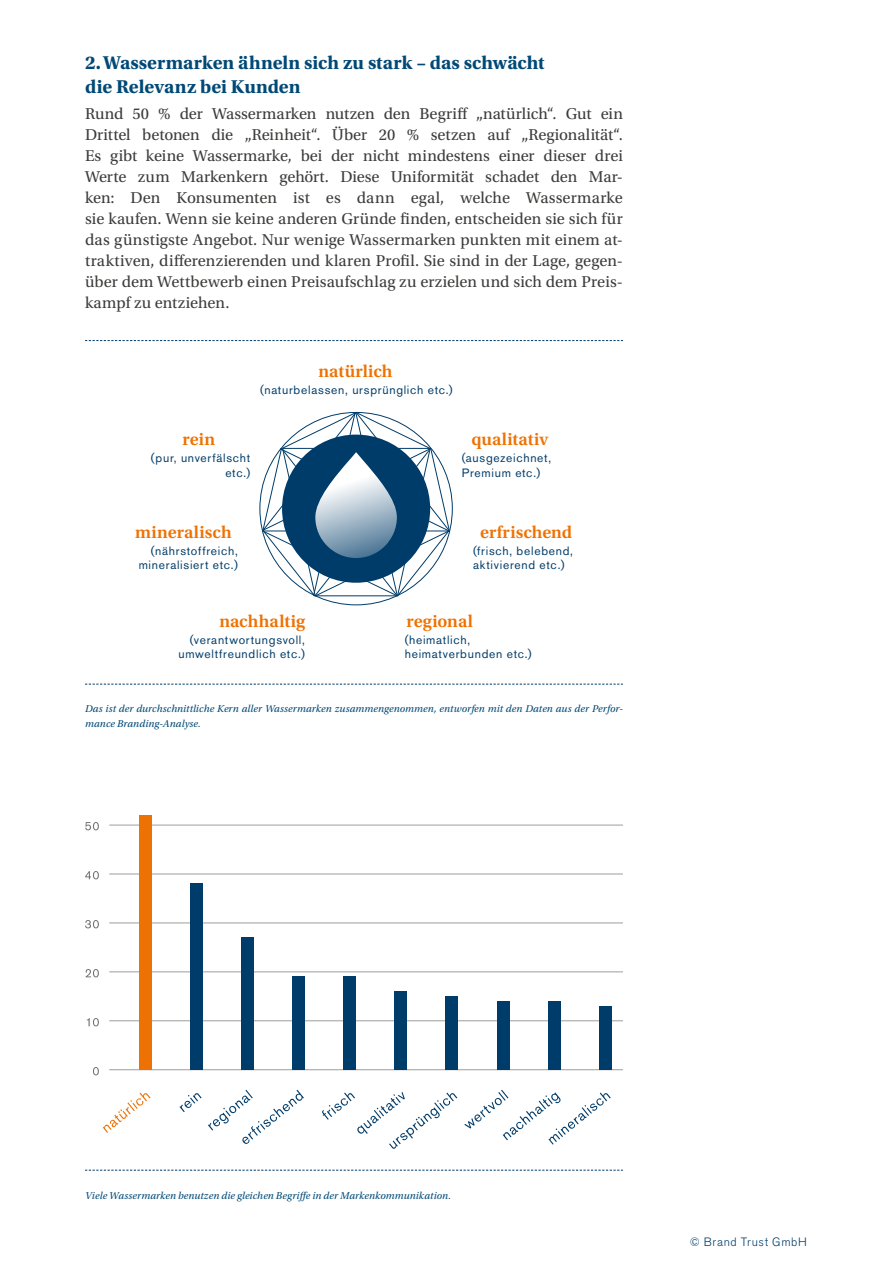
<style>
.page{position:relative;width:893px;height:1263px;background:#fff}
.page>*{position:absolute;margin:0;border:0;box-sizing:border-box;transform-origin:0 0}
.t1{font:700 19.5px/24px "Utopia Std";letter-spacing:-.005em;color:#004976}
.t2{font:600 18px "Utopia Std";color:#ee7203}
.t3{font:16.5px/21px "Utopia Std";letter-spacing:.005em;color:#3c3c3b;text-align:justify}
.t4{font:12px/14.4px "Akzidenz Grotesk Pro";letter-spacing:.06em;color:#003c69;text-align:right}
.t5{font:300 12px "Akzidenz Grotesk Pro";letter-spacing:.055em;color:#003c69}
.t6{font:italic 10.5px/15px "Utopia Std";letter-spacing:.01em;color:#004976}
</style>
<div class="page">
<hr style="left:109px;top:825px;width:514px;height:1px;background:#9d9d9c">
<hr style="left:109px;top:874px;width:514px;height:1px;background:#9d9d9c">
<hr style="left:109px;top:922px;width:514px;height:1px;background:#9d9d9c">
<hr style="left:109px;top:971px;width:514px;height:1px;background:#9d9d9c">
<hr style="left:109px;top:1020px;width:514px;height:1px;background:#9d9d9c">
<hr style="left:109px;top:1069px;width:514px;height:1px;background:#9d9d9c">
<svg style="left:85px;top:822px;width:14px;height:8px"></svg>
<svg style="left:85px;top:871px;width:14px;height:8px"></svg>
<svg style="left:85px;top:920px;width:14px;height:8px"></svg>
<svg style="left:86px;top:969px;width:13px;height:8px"></svg>
<svg style="left:87px;top:1018px;width:12px;height:8px"></svg>
<svg style="left:93px;top:1067px;width:6px;height:8px"></svg>
<svg style="left:103px;top:1092px;width:48px;height:41px"></svg>
<svg style="left:179px;top:1093px;width:23px;height:19px"></svg>
<svg style="left:208px;top:1090px;width:96px;height:54px"></svg>
<svg style="left:322px;top:1092px;width:135px;height:57px"></svg>
<svg style="left:464px;top:1090px;width:147px;height:55px"></svg>
<div style="left:139px;top:815px;width:12px;height:255px;background:#ee7203"></div>
<div style="left:190px;top:884px;width:12px;height:186px;background:#003c69"></div>
<div style="left:241px;top:938px;width:13px;height:132px;background:#003c69"></div>
<div style="left:292px;top:977px;width:13px;height:93px;background:#003c69"></div>
<div style="left:344px;top:977px;width:12px;height:93px;background:#003c69"></div>
<div style="left:395px;top:991px;width:12px;height:79px;background:#003c69"></div>
<div style="left:446px;top:996px;width:12px;height:74px;background:#003c69"></div>
<div style="left:497px;top:1001px;width:12px;height:69px;background:#003c69"></div>
<div style="left:548px;top:1001px;width:12px;height:69px;background:#003c69"></div>
<div style="left:599px;top:1006px;width:12px;height:64px;background:#003c69"></div>
<svg style="left:85px;top:1170px;width:538px;height:1px"></svg>
<svg style="left:262px;top:411px;width:188px;height:186px"></svg>
<svg style="left:85px;top:684px;width:538px;height:1px"></svg>
<svg style="left:85px;top:340px;width:538px;height:1px"></svg>
<p class="t1" style="left:85px;top:51px;width:461px">2.Wassermarken ähneln sich zu stark – das schwächt die Relevanz bei Kunden</p>
<p class="t3" style="left:85px;top:103px;width:539px">Rund 50 % der Wassermarken nutzen den Begriff „natürlich“. Gut ein Drittel betonen die „Reinheit“. Über 20 % setzen auf „Regionalität“.<br>Es gibt keine Wassermarke, bei der nicht mindestens einer dieser drei Werte zum Markenkern gehört. Diese Uniformität schadet den Mar&shy;ken: Den Konsumenten ist es dann egal, welche Wassermarke sie kaufen. Wenn sie keine anderen Gründe finden, entscheiden sie sich für das günstigste Angebot. Nur wenige Wassermarken punkten mit einem at&shy;traktiven, differenzierenden und klaren Profil. Sie sind in der Lage, gegen&shy;über dem Wettbewerb einen Preisaufschlag zu erzielen und sich dem Preis&shy;kampf zu entziehen.</p>
<p class="t2" style="left:318px;top:361px;width:76px">natürlich</p>
<p class="t4" style="left:260px;top:383px;width:194px">(naturbelassen, ursprünglich etc.)</p>
<p class="t2" style="left:183px;top:429px;width:34px">rein</p>
<p class="t4" style="left:151px;top:451px;width:101px">(pur, unverfälscht etc.)</p>
<p class="t2" style="left:471px;top:429px;width:78px">qualitativ</p>
<p class="t4" style="left:462px;top:451px;width:91px;text-align:left">(ausgezeichnet,<br>Premium etc.)</p>
<p class="t2" style="left:135px;top:522px;width:98px">mineralisch</p>
<p class="t4" style="left:139px;top:544px;width:101px">(nährstoffreich, mineralisiert etc.)</p>
<p class="t2" style="left:480px;top:522px;width:94px">erfrischend</p>
<p class="t4" style="left:473px;top:544px;width:101px;text-align:left">(frisch, belebend, aktivierend etc.)</p>
<p class="t2" style="left:219px;top:611px;width:87px">nachhaltig</p>
<p class="t2" style="left:406px;top:611px;width:68px">regional</p>
<p class="t4" style="left:178px;top:632px;width:128px">(verantwortungsvoll, umweltfreundlich etc.)</p>
<p class="t4" style="left:405px;top:632px;width:128px;text-align:left">(heimatlich, heimatverbunden etc.)</p>
<p class="t6" style="left:85px;top:702px;width:539px">Das ist der durchschnittliche Kern aller Wassermarken zusammengenommen, entworfen mit den Daten aus der Perfor&shy;mance Branding-Analyse.</p>
<p class="t6" style="left:85px;top:1188px;width:368px">Viele Wassermarken benutzen die gleichen Begriffe in der Markenkommunikation.</p>
<p class="t5" style="left:690px;top:1234px;width:119px">© Brand Trust GmbH</p>
</div>
